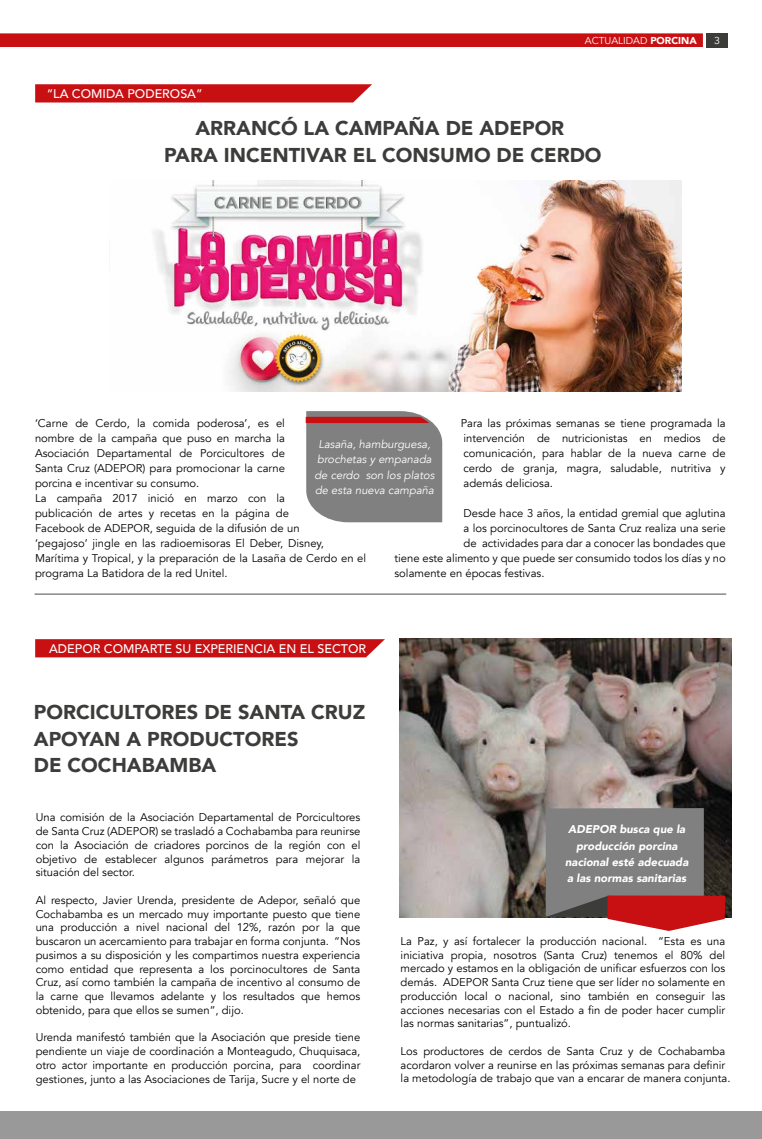
<style>
.page{position:relative;width:762px;height:1139px;background:#fff}
.page>*{position:absolute;margin:0;border:0;box-sizing:border-box;transform-origin:0 0}
.t1{font:900 20px/26.2px "Avenir";color:#3c3c3b;text-align:center}
.t2{font:500 12.5px "Avenir";color:#fff}
.t3{font:11.25px/13.8px "Avenir";color:#000;text-align:justify}
.t4{font:italic 11.25px/15.2px "Avenir";color:#fff;text-align:center}
.t5{font:italic 900 11.25px/16.2px "Avenir";color:#fff;text-align:center}
.t6{font:10px "Avenir";color:#fff}
.t7{font:10px "Avenir";color:#fff;scale:1.06 1}
.s1{font-weight:900}
</style>
<div class="page">
<svg style="left:35px;top:84px;width:337px;height:18px;background:#ca191c"></svg>
<div style="left:0;top:1111px;width:761px;height:28px;background:#9a9999"></div>
<div style="left:0;top:33px;width:702px;height:14px;background:#c81013"></div>
<div style="left:705px;top:33px;width:21px;height:14px;background:#3c3c3b"></div>
<hr style="left:35px;top:594px;width:690px;height:1px;background:#4e4d4d">
<img style="left:399px;top:638px;width:332px;height:279px">
<svg style="left:35px;top:639px;width:350px;height:18px;background:#c9181b"></svg>
<img style="left:109px;top:181px;width:571px;height:211px">
<div style="left:545px;top:808px;width:158px;height:108px;background:#808081"></div>
<svg style="left:546px;top:895px;width:179px;height:36px"></svg>
<svg style="left:305px;top:411px;width:137px;height:111px;background:#898081"></svg>
<p class="t2" style="left:47px;top:83px;width:157px">“LA COMIDA PODEROSA”</p>
<p class="t6" style="left:584px;top:35px;width:113px">ACTUALIDAD <span class="s1">PORCINA</span></p>
<p class="t7" style="left:713px;top:35px;width:7px">3</p>
<h1 class="t1" style="left:164px;top:115px;width:438px">ARRANCÓ LA CAMPAÑA DE ADEPOR<br>PARA INCENTIVAR EL CONSUMO DE CERDO</h1>
<p class="t3" style="left:35px;top:416px;width:332px;line-height:15px;text-align:left">‘Carne de Cerdo, la comida poderosa’, es el<br>nombre de la campaña que puso en marcha la<br>Asociación Departamental de Porcicultores de<br>Santa Cruz (ADEPOR) para promocionar la carne<br>porcina e incentivar su consumo.<br>La campaña 2017 inició en marzo con la<br>publicación de artes y recetas en la página de<br>Facebook de ADEPOR, seguida de la difusión de un<br>‘pegajoso’ jingle en las radioemisoras El Deber, Disney, Marítima y Tropical, y la preparación de la Lasaña de Cerdo en el programa La Batidora de la red Unitel.</p>
<p class="t3" style="left:460px;top:416px;width:266px;line-height:15px">Para las próximas semanas se tiene programada la intervención de nutricionistas en medios de comunicación, para hablar de la nueva carne de cerdo de granja, magra, saludable, nutritiva y además deliciosa.</p>
<p class="t4" style="left:314px;top:437px;width:122px">Lasaña, hamburguesa, brochetas y empanada de cerdo son los platos de esta nueva campaña</p>
<p class="t3" style="left:463px;top:507px;width:263px">Desde hace 3 años, la entidad gremial que aglutina</p>
<p class="t3" style="left:463px;top:522px;width:263px">a los porcinocultores de Santa Cruz realiza una serie</p>
<p class="t3" style="left:463px;top:537px;width:263px">de actividades para dar a conocer las bondades que</p>
<p class="t3" style="left:394px;top:552px;width:332px">tiene este alimento y que puede ser consumido todos los días y no</p>
<p class="t3" style="left:394px;top:567px;width:151px">solamente en épocas festivas.</p>
<p class="t2" style="left:49px;top:638px;width:318px">ADEPOR COMPARTE SU EXPERIENCIA EN EL SECTOR</p>
<h1 class="t1" style="left:34px;top:698px;width:333px;text-align:left">PORCICULTORES DE SANTA CRUZ<br>APOYAN A PRODUCTORES<br>DE COCHABAMBA</h1>
<p class="t3" style="left:36px;top:810px;width:326px">Una comisión de la Asociación Departamental de Porcicultores de Santa Cruz (ADEPOR) se trasladó a Cochabamba para reunirse con la Asociación de criadores porcinos de la región con el objetivo de establecer algunos parámetros para mejorar la situación del sector.</p>
<p class="t3" style="left:36px;top:893px;width:326px">Al respecto, Javier Urenda, presidente de Adepor, señaló que Cochabamba es un mercado muy importante puesto que tiene una producción a nivel nacional del 12%, razón por la que buscaron un acercamiento para trabajar en forma conjunta. “Nos pusimos a su disposición y les compartimos nuestra experiencia como entidad que representa a los porcinocultores de Santa Cruz, así como también la campaña de incentivo al consumo de la carne que llevamos adelante y los resultados que hemos obtenido, para que ellos se sumen”, dijo.</p>
<p class="t3" style="left:36px;top:1030px;width:326px">Urenda manifestó también que la Asociación que preside tiene pendiente un viaje de coordinación a Monteagudo, Chuquisaca, otro actor importante en producción porcina, para coordinar gestiones, junto a las Asociaciones de Tarija, Sucre y el norte de</p>
<p class="t5" style="left:565px;top:821px;width:125px">ADEPOR busca que la producción porcina nacional esté adecuada a las normas sanitarias</p>
<p class="t3" style="left:400px;top:934px;width:326px">La Paz, y así fortalecer la producción nacional. “Esta es una iniciativa propia, nosotros (Santa Cruz) tenemos el 80% del mercado y estamos en la obligación de unificar esfuerzos con los demás. ADEPOR Santa Cruz tiene que ser líder no solamente en producción local o nacional, sino también en conseguir las acciones necesarias con el Estado a fin de poder hacer cumplir las normas sanitarias”, puntualizó.</p>
<p class="t3" style="left:400px;top:1044px;width:331px;text-align:left">Los productores de cerdos de Santa Cruz y de Cochabamba acordaron volver a reunirse en las próximas semanas para definir la metodología de trabajo que van a encarar de manera conjunta.</p>
</div>
